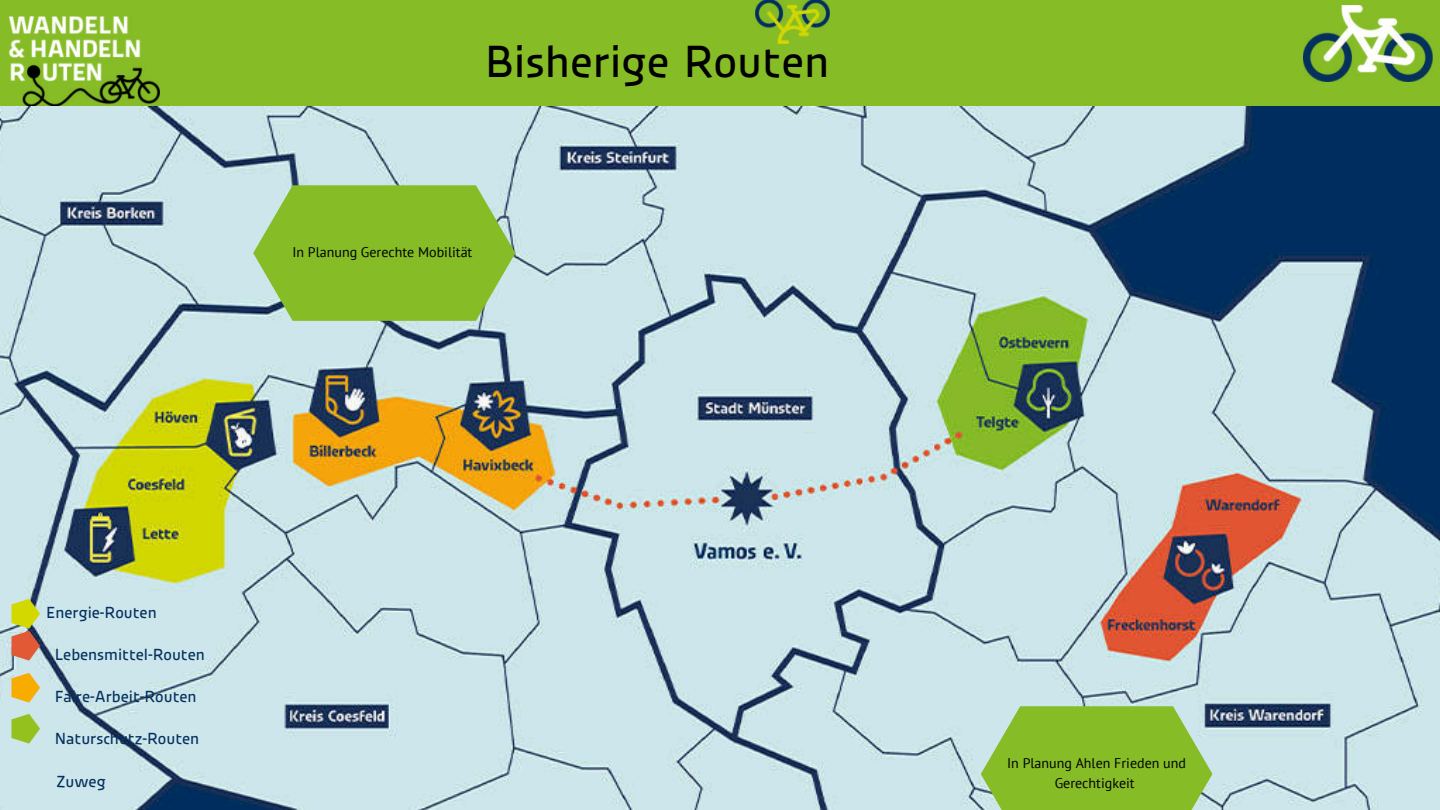
<style>
.page{position:relative;width:1440px;height:810px;background:#86bc26}
.page>*{position:absolute;margin:0;border:0;box-sizing:border-box;transform-origin:0 0}
.t1{font:45px "Urby";color:#000}
.t2{font:40.2px "Urby";color:#d3d800}
.t3{font:40.2px "Urby";color:#e15935}
.t4{font:40.2px "Urby";color:#f8ac00}
.t5{font:40.2px "Urby";color:#95c11f}
.t6{font:16.1px "Urby";color:#03305d}
.t7{font:14px/19.5px "PT Sans";color:#000;text-align:center}
</style>
<div class="page">
<img style="left:1304px;top:5px;width:128px;height:77px">
<img style="left:755px;top:0;width:74px;height:43px">
<img style="left:9px;top:16px;width:150px;height:90px">
<img style="left:0;top:106px;width:1440px;height:704px">
<svg style="left:981px;top:706px;width:231px;height:104px"></svg>
<svg style="left:253px;top:185px;width:262px;height:136px"></svg>
<h1 class="t1" style="left:485px;top:35px;width:346px">Bisherige Routen</h1>
<p class="t7" style="left:292px;top:242px;width:181px">In Planung Gerechte Mobilität</p>
<h2 class="t2" style="left:9px;top:591px;width:34px">⭓</h2>
<h2 class="t3" style="left:9px;top:623px;width:34px">⭓</h2>
<h2 class="t4" style="left:9px;top:664px;width:34px">⭓</h2>
<h2 class="t5" style="left:9px;top:705px;width:34px">⭓</h2>
<p class="t6" style="left:46px;top:603px;width:112px">Energie-Routen</p>
<p class="t6" style="left:55px;top:645px;width:152px">Lebensmittel-Routen</p>
<p class="t6" style="left:55px;top:687px;width:143px">Faire-Arbeit-Routen</p>
<p class="t6" style="left:55px;top:729px;width:146px">Naturschutz-Routen</p>
<p class="t6" style="left:57px;top:772px;width:51px">Zuweg</p>
<p class="t7" style="left:1007px;top:754px;width:180px">In Planung Ahlen Frieden und<br>Gerechtigkeit</p>
</div>
